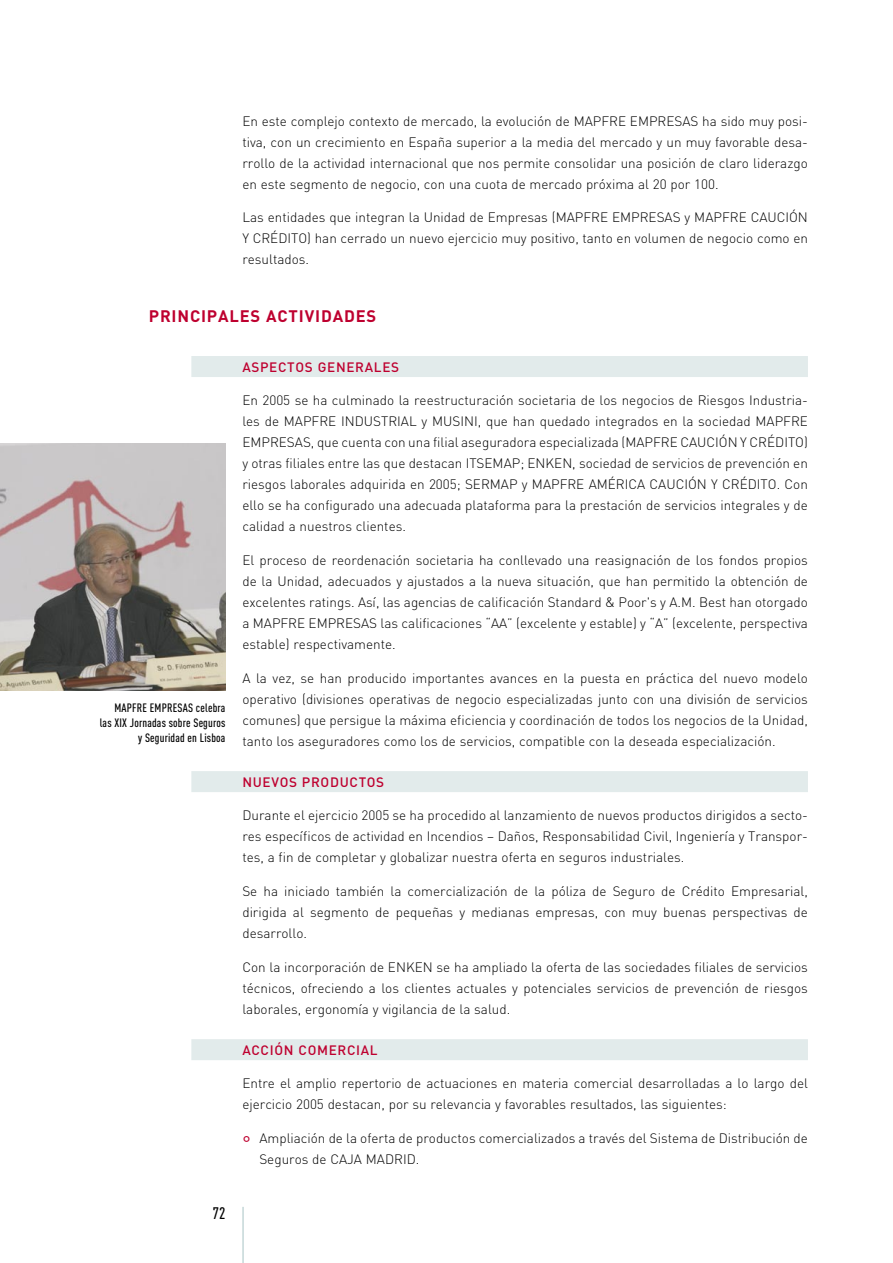
<style>
.page{position:relative;width:893px;height:1263px;background:#fff}
.page>*{position:absolute;margin:0;border:0;box-sizing:border-box;transform-origin:0 0}
.Titular_2{font:700 16.5px "DIN";letter-spacing:.05em;color:#be002f}
.t1{font:500 16.5px "DIN Cond";color:#000}
.Texto_corrido{font:300 13.5px/21px "DIN";color:#000;text-align:justify}
.Subtitulo_1{font:500 13.5px "DIN";letter-spacing:.05em;color:#be002f}
.Pie_de_foto{font:500 12px/15px "DIN Cond";letter-spacing:.015em;color:#000;text-align:right}
.s1{font-weight:400;font-size:18px;color:#be002f}
</style>
<div class="page">
<hr style="left:242px;top:1207px;width:2px;height:56px;background:#c5d7d8">
<div style="left:191px;top:356px;width:617px;height:21px;background:#e2ebeb"></div>
<div style="left:191px;top:771px;width:617px;height:21px;background:#e2ebeb"></div>
<div style="left:191px;top:1039px;width:617px;height:21px;background:#e2ebeb"></div>
<img style="left:0;top:443px;width:225px;height:247px">
<p class="Texto_corrido" style="left:242px;top:110px;width:567px">En este complejo contexto de mercado, la evolución de MAPFRE EMPRESAS ha sido muy posi&shy;tiva, con un crecimiento en España superior a la media del mercado y un muy favorable desa&shy;rrollo de la actividad internacional que nos permite consolidar una posición de claro liderazgo en este segmento de negocio, con una cuota de mercado próxima al 20 por 100.</p>
<p class="Texto_corrido" style="left:242px;top:207px;width:567px">Las entidades que integran la Unidad de Empresas (MAPFRE EMPRESAS y MAPFRE CAUCIÓN Y CRÉDITO) han cerrado un nuevo ejercicio muy positivo, tanto en volumen de negocio como en resultados.</p>
<p class="Titular_2" style="left:149px;top:305px;width:229px">PRINCIPALES ACTIVIDADES</p>
<p class="Subtitulo_1" style="left:242px;top:358px;width:158px">ASPECTOS GENERALES</p>
<p class="Texto_corrido" style="left:242px;top:390px;width:567px">En 2005 se ha culminado la reestructuración societaria de los negocios de Riesgos Industria&shy;les de MAPFRE INDUSTRIAL y MUSINI, que han quedado integrados en la sociedad MAPFRE EMPRESAS, que cuenta con una filial aseguradora especializada (MAPFRE CAUCIÓN Y CRÉDITO) y otras filiales entre las que destacan ITSEMAP; ENKEN, sociedad de servicios de prevención en riesgos laborales adquirida en 2005; SERMAP y MAPFRE AMÉRICA CAUCIÓN Y CRÉDITO. Con ello se ha configurado una adecuada plataforma para la prestación de servicios integrales y de calidad a nuestros clientes.</p>
<p class="Texto_corrido" style="left:242px;top:549px;width:567px">El proceso de reordenación societaria ha conllevado una reasignación de los fondos propios de la Unidad, adecuados y ajustados a la nueva situación, que han permitido la obtención de excelentes ratings. Así, las agencias de calificación Standard &amp; Poor's y A.M. Best han otorgado a MAPFRE EMPRESAS las calificaciones “AA” (excelente y estable) y “A” (excelente, perspectiva estable) respectivamente.</p>
<p class="Texto_corrido" style="left:242px;top:667px;width:567px">A la vez, se han producido importantes avances en la puesta en práctica del nuevo modelo operativo (divisiones operativas de negocio especializadas junto con una división de servicios comunes) que persigue la máxima eficiencia y coordinación de todos los negocios de la Unidad, tanto los aseguradores como los de servicios, compatible con la deseada especialización.</p>
<p class="Subtitulo_1" style="left:242px;top:773px;width:143px">NUEVOS PRODUCTOS</p>
<p class="Texto_corrido" style="left:242px;top:805px;width:567px">Durante el ejercicio 2005 se ha procedido al lanzamiento de nuevos productos dirigidos a secto&shy;res específicos de actividad en Incendios – Daños, Responsabilidad Civil, Ingeniería y Transpor&shy;tes, a fin de completar y globalizar nuestra oferta en seguros industriales.</p>
<p class="Texto_corrido" style="left:242px;top:881px;width:567px">Se ha iniciado también la comercialización de la póliza de Seguro de Crédito Empresarial, dirigida al segmento de pequeñas y medianas empresas, con muy buenas perspectivas de desarrollo.</p>
<p class="Texto_corrido" style="left:242px;top:956px;width:567px">Con la incorporación de ENKEN se ha ampliado la oferta de las sociedades filiales de servicios técnicos, ofreciendo a los clientes actuales y potenciales servicios de prevención de riesgos laborales, ergonomía y vigilancia de la salud.</p>
<p class="Subtitulo_1" style="left:242px;top:1041px;width:137px">ACCIÓN COMERCIAL</p>
<p class="Texto_corrido" style="left:242px;top:1073px;width:567px">Entre el amplio repertorio de actuaciones en materia comercial desarrolladas a lo largo del ejercicio 2005 destacan, por su relevancia y favorables resultados, las siguientes:</p>
<p class="Texto_corrido" style="left:259px;top:1128px;width:550px;text-indent:-17px"><span class="s1">°</span> Ampliación de la oferta de productos comercializados a través del Sistema de Distribución de<br>Seguros de CAJA MADRID.</p>
<p class="Pie_de_foto" style="left:100px;top:700px;width:127px">MAPFRE EMPRESAS celebra las XIX Jornadas sobre Seguros y Seguridad en Lisboa</p>
<p class="t1" style="left:213px;top:1204px;width:14px">72</p>
</div>
